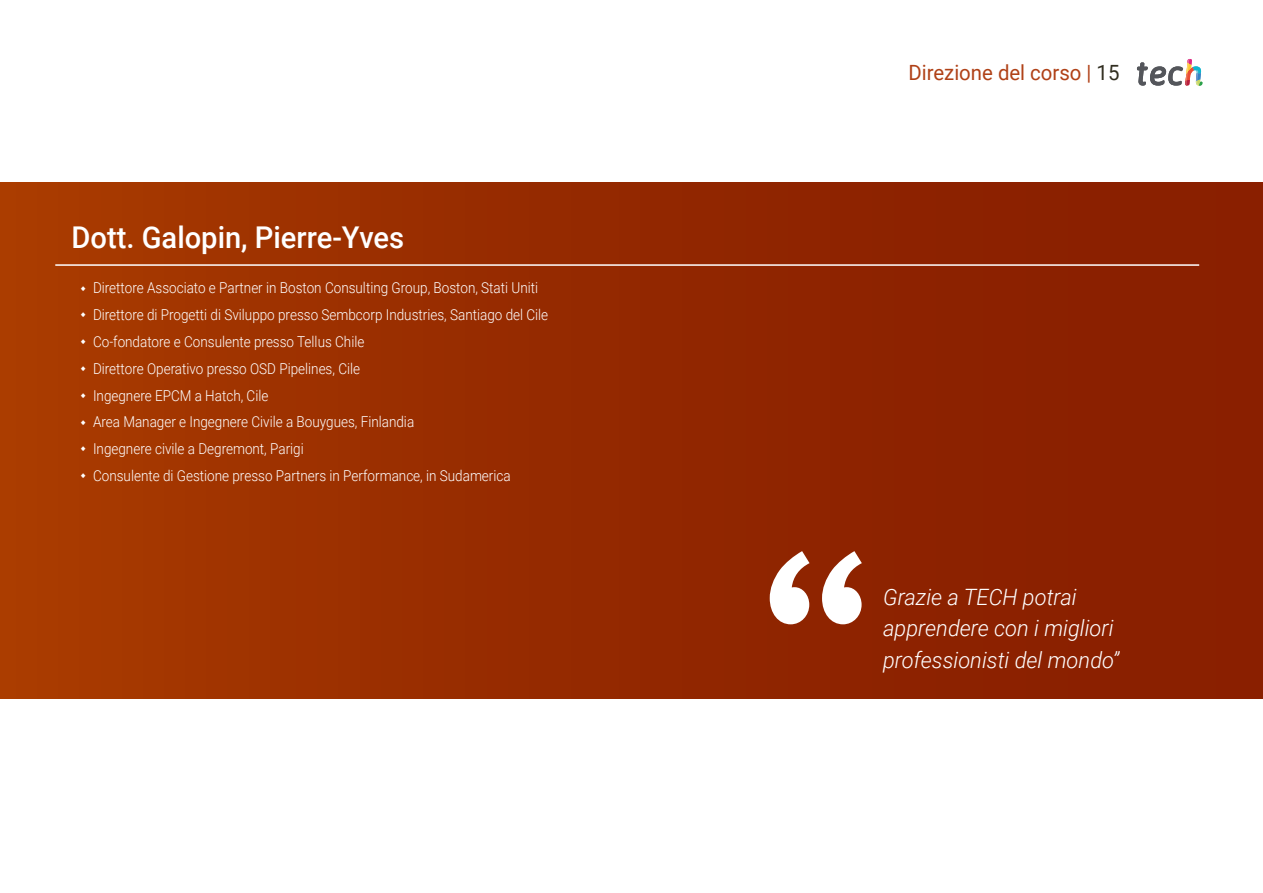
<style>
.page{position:relative;width:1263px;height:893px;background:#fff}
.page>*{position:absolute;margin:0;border:0;box-sizing:border-box;transform-origin:0 0}
.t1{font:500 30px "Roboto";color:#fff}
.t2{font:italic 300 22.5px/31.5px "Roboto";color:#fff}
.t3{font:21px "Roboto";color:#b04117}
.t4{font:300 15px/26.7px "Roboto";color:#fff;scale:.9 1}
.s1{color:#312e20}
</style>
<div class="page">
<div style="left:0;top:182px;width:1263px;height:516px;background:linear-gradient(to right,#a63900,#851b00)"></div>
<hr style="left:55px;top:264px;width:1144px;height:2px;background:#fff">
<svg style="left:1137px;top:59px;width:65px;height:27px"></svg>
<svg style="left:770px;top:551px;width:92px;height:73px"></svg>
<svg style="left:81px;top:286px;width:5px;height:5px"></svg>
<svg style="left:81px;top:313px;width:5px;height:5px"></svg>
<svg style="left:81px;top:339px;width:5px;height:5px"></svg>
<svg style="left:81px;top:366px;width:5px;height:5px"></svg>
<svg style="left:81px;top:393px;width:5px;height:5px"></svg>
<svg style="left:81px;top:420px;width:5px;height:5px"></svg>
<svg style="left:81px;top:446px;width:5px;height:5px"></svg>
<svg style="left:81px;top:473px;width:5px;height:5px"></svg>
<h1 class="t1" style="left:71px;top:216px;width:334px">Dott. Galopin, Pierre-Yves</h1>
<p class="t4" style="left:93px;top:274px;width:507px">Direttore Associato e Partner in Boston Consulting Group, Boston, Stati Uniti Direttore di Progetti di Sviluppo presso Sembcorp Industries, Santiago del Cile Co-fondatore e Consulente presso Tellus Chile<br>Direttore Operativo presso OSD Pipelines, Cile<br>Ingegnere EPCM a Hatch, Cile<br>Area Manager e Ingegnere Civile a Bouygues, Finlandia<br>Ingegnere civile a Degremont, Parigi<br>Consulente di Gestione presso Partners in Performance, in Sudamerica</p>
<h3 class="t3" style="left:908px;top:57px;width:213px">Direzione del corso | <span class="s1">15</span></h3>
<h2 class="t2" style="left:883px;top:580px;width:238px">Grazie a TECH potrai apprendere con i migliori professionisti del mondo”</h2>
</div>
